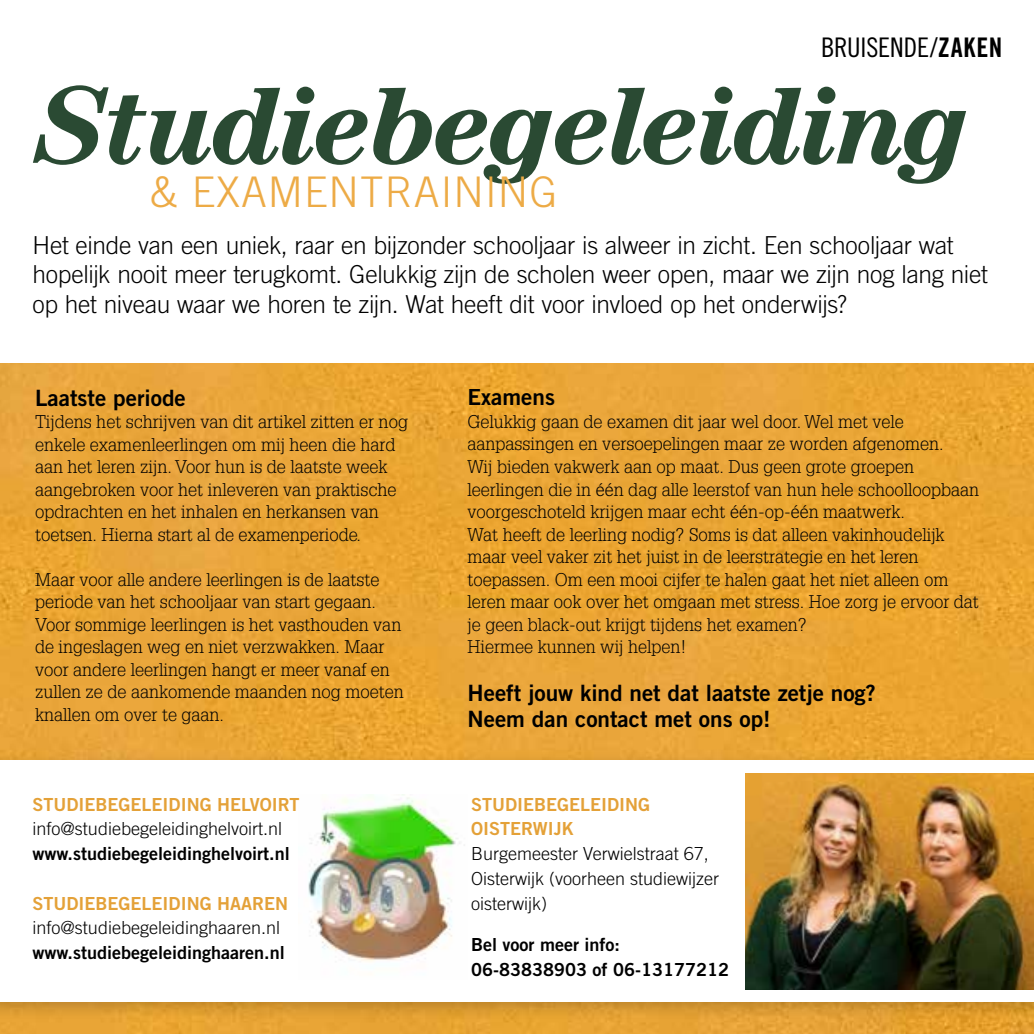
<style>
.page{position:relative;width:1034px;height:1034px;background:#fff}
.page>*{position:absolute;margin:0;border:0;box-sizing:border-box;transform-origin:0 0}
.t1{font:italic 700 111.6px "Century LT";letter-spacing:-.03em;color:#2a4a33}
.t2{font:300 42.3px "Trade Gothic LT Std";letter-spacing:.025em;color:#edab46}
.t3{font:27px "Trade Gothic LT Std Cn 18";letter-spacing:-.005em;color:#000}
.t4{font:300 24.75px/29.2px "Trade Gothic LT Std";letter-spacing:-.015em;color:#000}
.t5{font:22.5px/25.4px "Trade Gothic LT Std Bd 2";color:#000}
.t6{font:300 18px/22.5px "Glypha LT Std";color:#000}
.t7{font:300 18px/24.8px "Trade Gothic LT Std";color:#000}
.t8{font:18px/24.8px "Trade Gothic LT Std Bd 2";color:#000}
.t9{font:18px/24.8px "Trade Gothic LT Std Bd 2";color:#e4a138}
.s1{font-family:"Trade Gothic LT Std Bd Cn 20"}
.s2{font-family:"Trade Gothic LT Std"}
</style>
<div class="page">
<img style="left:0;top:364px;width:1033px;height:669px">
<div style="left:0;top:750px;width:1033px;height:271px;background:#000;opacity:.2"></div>
<div style="left:0;top:760px;width:1033px;height:241px;background:#fff"></div>
<img style="left:745px;top:773px;width:288px;height:216px">
<img style="left:308px;top:794px;width:157px;height:168px">
<h3 class="t3" style="left:820px;top:32px;width:183px">BRUISENDE/<span class="s1">ZAKEN</span></h3>
<h1 class="t1" style="left:35px;top:60px;width:938px">Studiebegeleiding</h1>
<h2 class="t2" style="left:150px;top:167px;width:409px">&amp; EXAMENTRAINING</h2>
<p class="t4" style="left:33px;top:230px;width:956px">Het einde van een uniek, raar en bijzonder schooljaar is alweer in zicht. Een schooljaar wat hopelijk nooit meer terugkomt. Gelukkig zijn de scholen weer open, maar we zijn nog lang niet op het niveau waar we horen te zijn. Wat heeft dit voor invloed op het onderwijs?</p>
<p class="t5" style="left:35px;top:384px;width:152px">Laatste periode</p>
<p class="t6" style="left:35px;top:411px;width:374px">Tijdens het schrijven van dit artikel zitten er nog enkele examenleerlingen om mij heen die hard aan het leren zijn. Voor hun is de laatste week aangebroken voor het inleveren van praktische opdrachten en het inhalen en herkansen van toetsen. Hierna start al de examenperiode.</p>
<p class="t6" style="left:35px;top:568px;width:370px">Maar voor alle andere leerlingen is de laatste periode van het schooljaar van start gegaan.<br>Voor sommige leerlingen is het vasthouden van de ingeslagen weg en niet verzwakken. Maar voor andere leerlingen hangt er meer vanaf en zullen ze de aankomende maanden nog moeten knallen om over te gaan.</p>
<p class="t9" style="left:33px;top:791px;width:268px">STUDIEBEGELEIDING HELVOIRT</p>
<p class="t7" style="left:33px;top:816px;width:251px">info@studiebegeleidinghelvoirt.nl</p>
<p class="t8" style="left:33px;top:840px;width:259px">www.studiebegeleidinghelvoirt.nl</p>
<p class="t9" style="left:33px;top:890px;width:257px">STUDIEBEGELEIDING HAAREN</p>
<p class="t7" style="left:33px;top:915px;width:249px">info@studiebegeleidinghaaren.nl</p>
<p class="t8" style="left:33px;top:939px;width:254px">www.studiebegeleidinghaaren.nl</p>
<p class="t5" style="left:467px;top:384px;width:89px">Examens</p>
<p class="t6" style="left:467px;top:410px;width:513px">Gelukkig gaan de examen dit jaar wel door. Wel met vele aanpassingen en versoepelingen maar ze worden afgenomen.<br>Wij bieden vakwerk aan op maat. Dus geen grote groepen leerlingen die in <span class="s2">éé</span>n dag alle leerstof van hun hele schoolloopbaan voorgeschoteld krijgen maar echt <span class="s2">éé</span>n-op-<span class="s2">éé</span>n maatwerk.<br>Wat heeft de leerling nodig? Soms is dat alleen vakinhoudelijk maar veel vaker zit het juist in de leerstrategie en het leren toepassen. Om een mooi cijfer te halen gaat het niet alleen om leren maar ook over het omgaan met stress. Hoe zorg je ervoor dat je geen black-out krijgt tijdens het examen?<br>Hiermee kunnen wij helpen!</p>
<p class="t5" style="left:467px;top:680px;width:410px">Heeft jouw kind net dat laatste zetje nog?<br>Neem dan contact met ons op!</p>
<p class="t9" style="left:471px;top:791px;width:181px">STUDIEBEGELEIDING<br>OISTERWIJK</p>
<p class="t7" style="left:471px;top:840px;width:249px">Burgemeester Verwielstraat 67,<br>Oisterwijk (voorheen studiewijzer oisterwijk)</p>
<p class="t8" style="left:471px;top:931px;width:259px">Bel voor meer info:<br>06-83838903 of 06-13177212</p>
</div>
